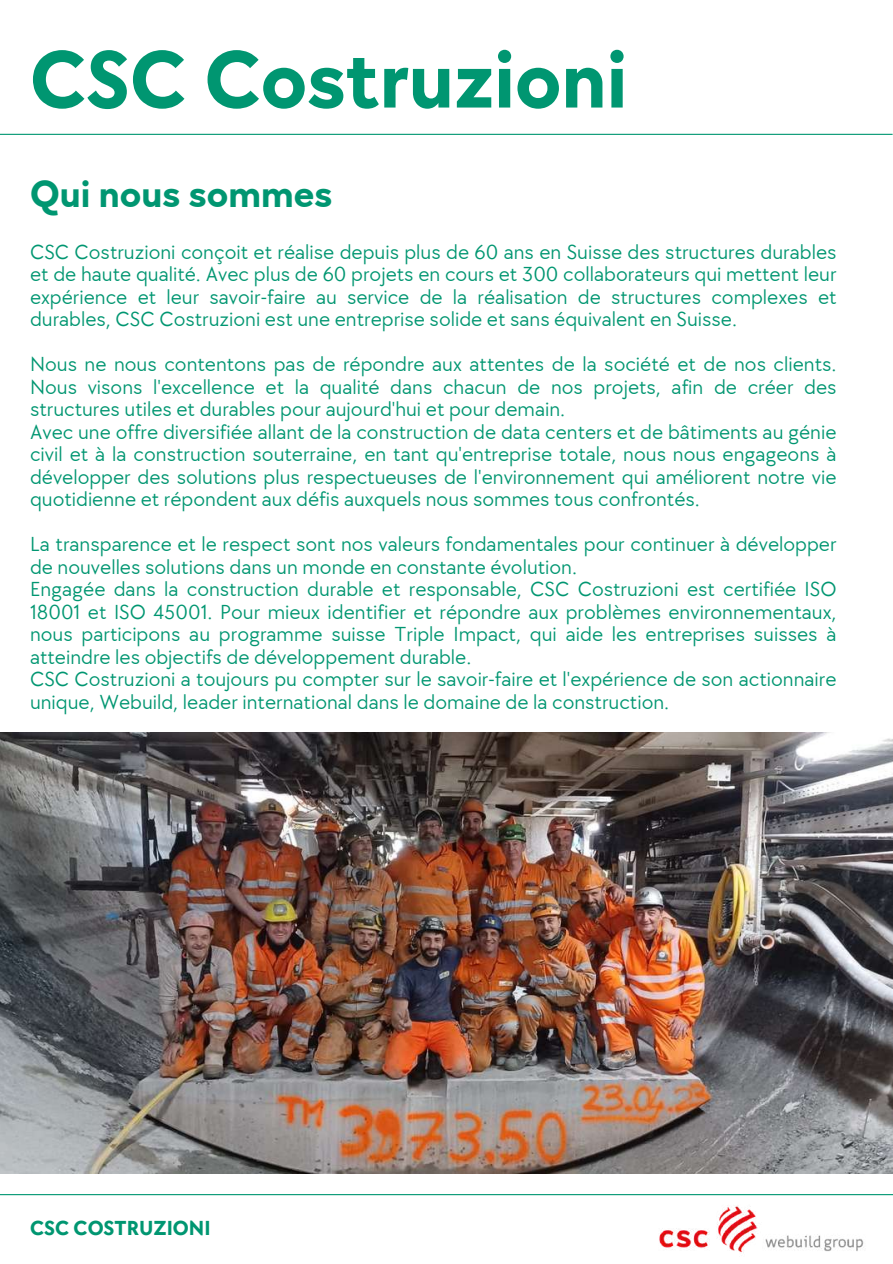
<style>
.page{position:relative;width:893px;height:1264px;background:#fff}
.page>*{position:absolute;margin:0;border:0;box-sizing:border-box;transform-origin:0 0}
.t1{font:700 83.85px "TT Chocolates";color:#009671}
.t2{font:700 39px "TT Chocolates";color:#009671}
.t3{font:21px/22.5px "TT Chocolates";color:#009671}
.t4{font:700 21px "TT Chocolates";color:#009671}
</style>
<div class="page">
<hr style="left:0;top:134px;width:892px;height:1px;background:#009671">
<hr style="left:0;top:1193px;width:892px;height:2px;background:#009671">
<img style="left:0;top:732px;width:892px;height:441px">
<img style="left:629px;top:1135px;width:263px;height:118px">
<h1 class="t1" style="left:30px;top:32px;width:598px">CSC Costruzioni</h1>
<h2 class="t2" style="left:30px;top:172px;width:304px">Qui nous sommes</h2>
<p class="t3" style="left:30px;top:241px;width:808px;text-align:justify">CSC Costruzioni conçoit et réalise depuis plus de 60 ans en Suisse des structures durables et de haute qualité. Avec plus de 60 projets en cours et 300 collaborateurs qui mettent leur expérience et leur savoir-faire au service de la réalisation de structures complexes et durables, CSC Costruzioni est une entreprise solide et sans équivalent en Suisse.</p>
<p class="t3" style="left:30px;top:353px;width:808px">Nous ne nous contentons pas de répondre aux attentes de la société et de nos clients.<br>Nous visons l'excellence et la qualité dans chacun de nos projets, afin de créer des structures utiles et durables pour aujourd'hui et pour demain.<br>Avec une offre diversifiée allant de la construction de data centers et de bâtiments au génie civil et à la construction souterraine, en tant qu'entreprise totale, nous nous engageons à développer des solutions plus respectueuses de l'environnement qui améliorent notre vie quotidienne et répondent aux défis auxquels nous sommes tous confrontés.</p>
<p class="t3" style="left:30px;top:533px;width:808px">La transparence et le respect sont nos valeurs fondamentales pour continuer à développer de nouvelles solutions dans un monde en constante évolution.<br>Engagée dans la construction durable et responsable, CSC Costruzioni est certifiée ISO 18001 et ISO 45001. Pour mieux identifier et répondre aux problèmes environnementaux, nous participons au programme suisse Triple Impact, qui aide les entreprises suisses à atteindre les objectifs de développement durable.</p>
<p class="t3" style="left:30px;top:668px;width:808px">CSC Costruzioni a toujours pu compter sur le savoir-faire et l'expérience de son actionnaire unique, Webuild, leader international dans le domaine de la construction.</p>
<p class="t4" style="left:30px;top:1215px;width:182px">CSC COSTRUZIONI</p>
</div>
